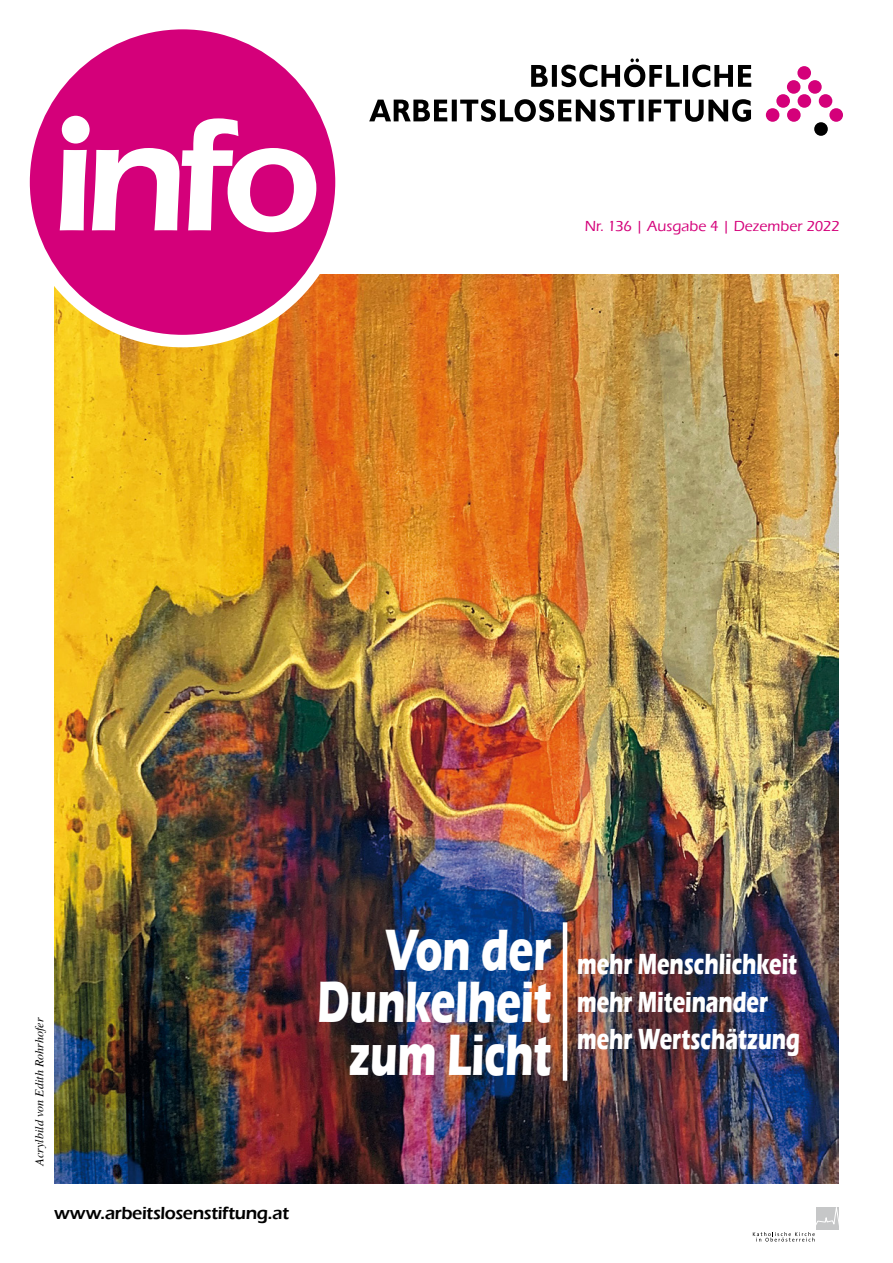
<style>
.page{position:relative;width:893px;height:1263px;background:#fff}
.page>*{position:absolute;margin:0;border:0;box-sizing:border-box;transform-origin:0 0}
.t1{font:600 162px "Eras ITC";color:#fff}
.t2{font:700 60px/52.5px "Eras ITC";letter-spacing:-.005em;color:#fff;text-align:right;scale:.7 1}
.t3{font:700 30px/37.5px "Eras ITC";color:#fff;scale:.7 1}
.t4{font:600 18px "Eras ITC";letter-spacing:-.02em;color:#000}
.t5{font:500 15px "Eras ITC";color:#d4007a}
.t6{font:italic 12px "Times";letter-spacing:.005em;color:#000}
</style>
<div class="page">
<img style="left:54px;top:274px;width:785px;height:909px">
<hr style="left:563px;top:922px;width:4px;height:159px;background:#fff">
<div style="left:17px;top:17px;width:331px;height:330px;background:#fff;border-radius:50%"></div>
<div style="left:30px;top:29px;width:305px;height:306px;background:#d4007a;border-radius:50%"></div>
<svg style="left:60px;top:112px;width:32px;height:32px"></svg>
<div style="left:62px;top:116px;width:28px;height:28px;background:#fff;border-radius:50%"></div>
<div style="left:797px;top:66px;width:14px;height:14px;background:#d4007a;border-radius:50%"></div>
<div style="left:814px;top:122px;width:14px;height:14px;background:#000;border-radius:50%"></div>
<div style="left:787px;top:80px;width:13px;height:14px;background:#d4007a;border-radius:50%"></div>
<div style="left:808px;top:80px;width:14px;height:14px;background:#d4007a;border-radius:50%"></div>
<div style="left:776px;top:94px;width:14px;height:14px;background:#d4007a;border-radius:50%"></div>
<div style="left:798px;top:94px;width:13px;height:14px;background:#d4007a;border-radius:50%"></div>
<div style="left:819px;top:94px;width:13px;height:14px;background:#d4007a;border-radius:50%"></div>
<div style="left:766px;top:108px;width:13px;height:14px;background:#d4007a;border-radius:50%"></div>
<div style="left:787px;top:108px;width:14px;height:14px;background:#d4007a;border-radius:50%"></div>
<div style="left:829px;top:108px;width:14px;height:14px;background:#d4007a;border-radius:50%"></div>
<svg style="left:369px;top:99px;width:382px;height:23px"></svg>
<svg style="left:531px;top:58px;width:220px;height:29px"></svg>
<svg style="left:753px;top:1207px;width:86px;height:34px"></svg>
<h1 class="t1" style="left:52px;top:85px;width:272px">info</h1>
<p class="t5" style="left:585px;top:218px;width:257px">Nr. 136 | Ausgabe 4 | Dezember 2022</p>
<p class="t6" style="left:29px;top:1165px;width:150px;rotate:-90deg">Acrylbild von Edith Rohrhofer</p>
<p class="t4" style="left:54px;top:1203px;width:237px">www.arbeitslosenstiftung.at</p>
<h2 class="t2" style="left:317px;top:924px;width:336px">Von der<br>Dunkelheit zum Licht</h2>
<p class="t3" style="left:577px;top:946px;width:320px">mehr Menschlichkeit mehr Miteinander mehr Wertschätzung</p>
</div>
